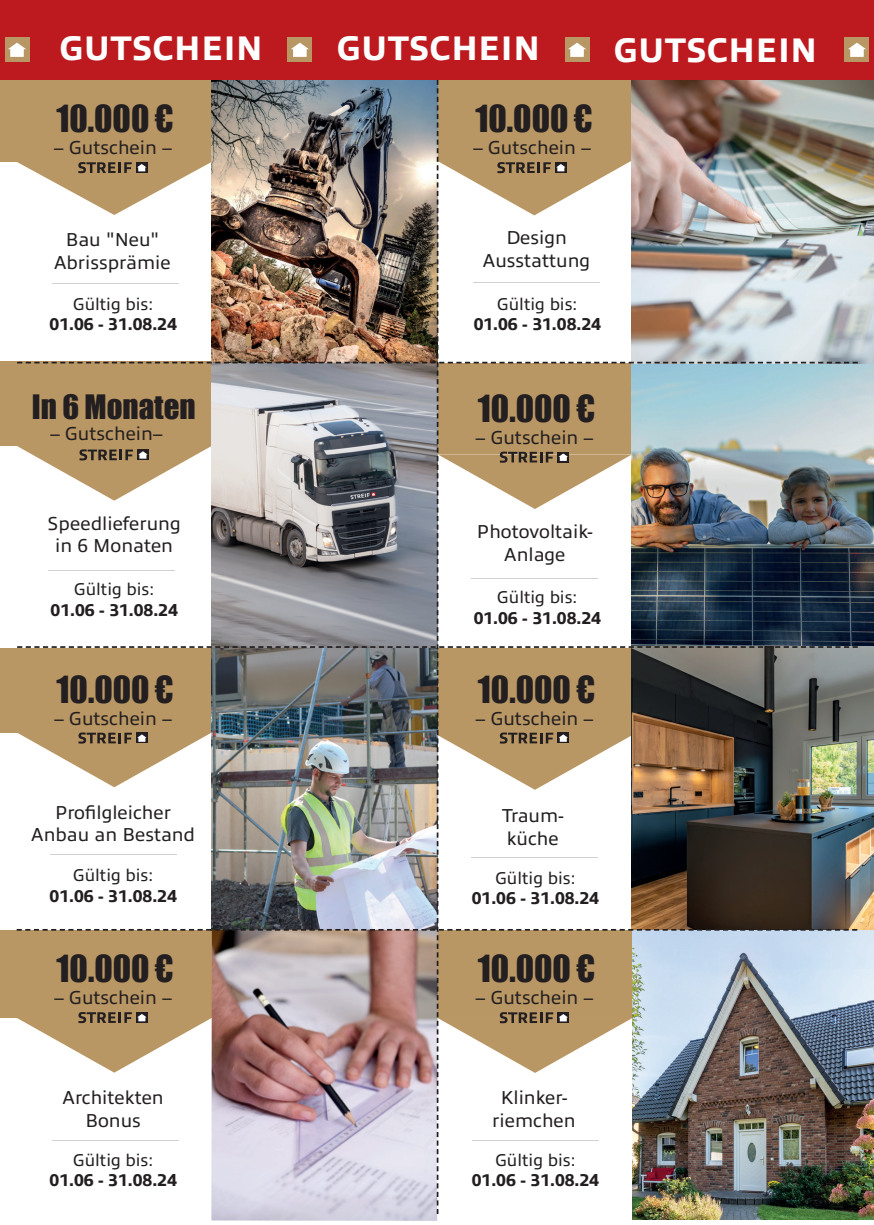
<style>
.page{position:relative;width:874px;height:1225px;background:#fff}
.page>*{position:absolute;margin:0;border:0;box-sizing:border-box;transform-origin:0 0}
.t1{font:34.4px "Impact";color:#231f20}
.t2{font:800 34.4px "Allumi Std";color:#fff}
.t3{font:30.8px "Impact";color:#231f20}
.t4{font:18.8px/22.6px "Allumi Std";color:#231f20;text-align:center}
.t5{font:800 17.2px "Allumi Std";color:#231f20}
.t6{font:17.2px "Allumi Std";color:#231f20}
.s1{font-style:inherit}
</style>
<div class="page">
<div style="left:0;top:80px;width:237px;height:82px;background:#b99764"></div>
<div style="left:0;top:648px;width:211px;height:84px;background:#b99764"></div>
<div style="left:0;top:362px;width:211px;height:84px;background:#b99764"></div>
<div style="left:0;top:930px;width:211px;height:88px;background:#b99764"></div>
<img style="left:632px;top:929px;width:241px;height:290px">
<img style="left:857px;top:363px;width:16px;height:283px">
<img style="left:857px;top:646px;width:16px;height:283px">
<svg style="left:857px;top:80px;width:16px;height:283px;background:#b0b4b0"></svg>
<img style="left:17px;top:80px;width:840px;height:1134px">
<div style="left:0;top:0;width:873px;height:80px;background:#bd1a1f"></div>
<div style="left:287px;top:37px;width:25px;height:25px;background:#b99764"></div>
<svg style="left:291px;top:43px;width:18px;height:14px"></svg>
<div style="left:564px;top:37px;width:25px;height:25px;background:#b99764"></div>
<svg style="left:568px;top:43px;width:18px;height:14px"></svg>
<div style="left:844px;top:37px;width:24px;height:25px;background:#b99764"></div>
<svg style="left:848px;top:43px;width:17px;height:14px"></svg>
<div style="left:5px;top:37px;width:24px;height:25px;background:#b99764"></div>
<svg style="left:8px;top:43px;width:18px;height:14px"></svg>
<h1 class="t2" style="left:59px;top:29px;width:205px">GUTSCHEIN</h1>
<h1 class="t2" style="left:336px;top:29px;width:205px">GUTSCHEIN</h1>
<h1 class="t2" style="left:613px;top:32px;width:205px">GUTSCHEIN</h1>
<h1 class="t1" style="left:56px;top:92px;width:119px">10.000 €</h1>
<h1 class="t1" style="left:475px;top:92px;width:119px">10.000 €</h1>
<p class="t4" style="left:54px;top:137px;width:120px"><span class="s1">–</span> Gutschein <span class="s1">–</span></p>
<p class="t4" style="left:473px;top:137px;width:120px"><span class="s1">–</span> Gutschein <span class="s1">–</span></p>
<p class="t4" style="left:54px;top:229px;width:118px">Bau "Neu"<br>Abrissprämie</p>
<p class="t4" style="left:482px;top:227px;width:109px">Design<br>Ausstattung</p>
<p class="t6" style="left:73px;top:295px;width:81px">Gültig bis:</p>
<p class="t5" style="left:50px;top:315px;width:129px">01.06 - 31.08.24</p>
<p class="t6" style="left:497px;top:295px;width:81px">Gültig bis:</p>
<p class="t5" style="left:473px;top:315px;width:129px">01.06 - 31.08.24</p>
<h2 class="t3" style="left:32px;top:383px;width:165px">In 6 Monaten</h2>
<h1 class="t1" style="left:477px;top:382px;width:119px">10.000 €</h1>
<p class="t4" style="left:50px;top:422px;width:114px"><span class="s1">–</span> Gutschein<span class="s1">–</span></p>
<p class="t4" style="left:475px;top:426px;width:120px"><span class="s1">–</span> Gutschein <span class="s1">–</span></p>
<p class="t4" style="left:48px;top:512px;width:135px">Speedlieferung in 6 Monaten</p>
<p class="t4" style="left:476px;top:520px;width:117px">Photovoltaik-<br>Anlage</p>
<p class="t6" style="left:74px;top:580px;width:81px">Gültig bis:</p>
<p class="t5" style="left:51px;top:600px;width:129px">01.06 - 31.08.24</p>
<p class="t6" style="left:497px;top:588px;width:81px">Gültig bis:</p>
<p class="t5" style="left:473px;top:609px;width:129px">01.06 - 31.08.24</p>
<h1 class="t1" style="left:56px;top:662px;width:119px">10.000 €</h1>
<h1 class="t1" style="left:477px;top:662px;width:119px">10.000 €</h1>
<p class="t4" style="left:54px;top:707px;width:120px"><span class="s1">–</span> Gutschein <span class="s1">–</span></p>
<p class="t4" style="left:475px;top:707px;width:120px"><span class="s1">–</span> Gutschein <span class="s1">–</span></p>
<p class="t4" style="left:31px;top:801px;width:165px">Profilgleicher<br>Anbau an Bestand</p>
<p class="t4" style="left:501px;top:805px;width:63px;text-align:left">Traum&shy;küche</p>
<p class="t6" style="left:73px;top:866px;width:81px">Gültig bis:</p>
<p class="t5" style="left:50px;top:886px;width:129px">01.06 - 31.08.24</p>
<p class="t6" style="left:495px;top:868px;width:81px">Gültig bis:</p>
<p class="t5" style="left:471px;top:889px;width:129px">01.06 - 31.08.24</p>
<h1 class="t1" style="left:56px;top:942px;width:119px">10.000 €</h1>
<h1 class="t1" style="left:477px;top:942px;width:119px">10.000 €</h1>
<p class="t4" style="left:54px;top:986px;width:120px"><span class="s1">–</span> Gutschein <span class="s1">–</span></p>
<p class="t4" style="left:475px;top:986px;width:120px"><span class="s1">–</span> Gutschein <span class="s1">–</span></p>
<p class="t4" style="left:63px;top:1086px;width:102px">Architekten<br>Bonus</p>
<p class="t4" style="left:492px;top:1086px;width:85px">Klinker&shy;riemchen</p>
<p class="t6" style="left:73px;top:1150px;width:81px">Gültig bis:</p>
<p class="t5" style="left:50px;top:1171px;width:129px">01.06 - 31.08.24</p>
<p class="t6" style="left:495px;top:1150px;width:81px">Gültig bis:</p>
<p class="t5" style="left:471px;top:1171px;width:129px">01.06 - 31.08.24</p>
</div>
